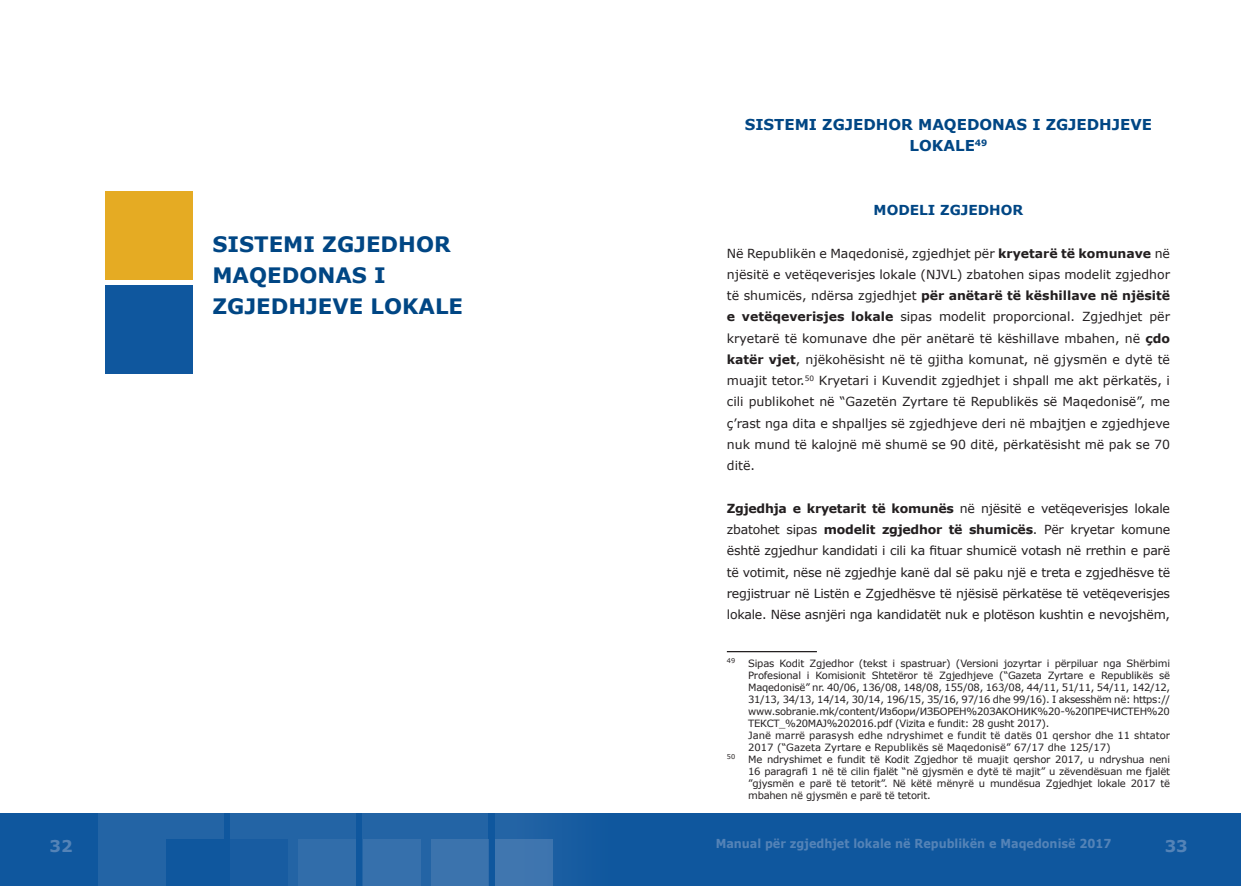
<style>
.page{position:relative;width:1241px;height:886px;background:#fff}
.page>*{position:absolute;margin:0;border:0;box-sizing:border-box;transform-origin:0 0}
.t1{font:700 21.25px "Verdana";color:#004684}
.t2{font:700 16.25px "Verdana";color:#5483b7}
.t3{font:700 15px "Verdana";color:#004684}
.t4{font:700 13.75px "Verdana";color:#004684}
.t5{font:12.5px/21.2px "Verdana";letter-spacing:-.01em;color:#231f20;text-align:justify}
.t6{font:700 12.38px "Verdana";color:#5483b7;scale:.91 1}
.t7{font:10px/12px "Verdana";letter-spacing:-.02em;color:#231f20}
.t8{font:700 8.75px "Verdana";color:#004684}
.t9{font:6.5px "Verdana";color:#231f20}
.s1{font-weight:700}
</style>
<div class="page">
<div style="left:620px;top:813px;width:620px;height:73px;background:#0f579e"></div>
<div style="left:0;top:813px;width:620px;height:73px;background:#0f579e"></div>
<div style="left:98px;top:813px;width:125px;height:73px;background:#2364a5"></div>
<div style="left:230px;top:813px;width:126px;height:73px;background:#2364a5"></div>
<div style="left:363px;top:813px;width:125px;height:73px;background:#2364a5"></div>
<div style="left:495px;top:813px;width:125px;height:73px;background:#175ca1"></div>
<div style="left:230px;top:839px;width:58px;height:47px;background:#185ca1"></div>
<div style="left:166px;top:839px;width:58px;height:47px;background:#0f579e"></div>
<div style="left:298px;top:839px;width:58px;height:47px;background:#316daa"></div>
<div style="left:431px;top:839px;width:57px;height:47px;background:#3b73ad"></div>
<div style="left:495px;top:839px;width:58px;height:47px;background:#3f76af"></div>
<div style="left:363px;top:839px;width:57px;height:47px;background:#3670ac"></div>
<hr style="left:726px;top:651px;width:90px;height:1px;background:#231f20">
<div style="left:105px;top:191px;width:87px;height:89px;background:#e5ab23"></div>
<div style="left:105px;top:285px;width:87px;height:88px;background:#0f579e"></div>
<h1 class="t1" style="left:212px;top:229px;width:15px">SISTE</h1>
<h1 class="t1" style="left:283px;top:229px;width:56px">MI ZGJEDHOR</h1>
<h1 class="t1" style="left:212px;top:260px;width:38px">MAQEDONAS</h1>
<h1 class="t1" style="left:374px;top:260px;width:11px">I</h1>
<h1 class="t1" style="left:212px;top:291px;width:16px">ZGJEDHJE</h1>
<h1 class="t1" style="left:332px;top:291px;width:54px">VE LOKALE</h1>
<p class="t3" style="left:744px;top:114px;width:11px">SISTE</p>
<p class="t3" style="left:794px;top:114px;width:40px">MI ZGJEDHOR</p>
<p class="t3" style="left:917px;top:114px;width:27px">MAQEDONAS</p>
<p class="t3" style="left:1032px;top:114px;width:25px">I ZGJEDHJE</p>
<p class="t3" style="left:1130px;top:114px;width:21px">VE</p>
<p class="t3" style="left:909px;top:135px;width:12px">LOKALE</p>
<p class="t8" style="left:974px;top:137px;width:14px">49</p>
<p class="t4" style="left:873px;top:200px;width:24px">MODELI</p>
<p class="t4" style="left:940px;top:200px;width:12px">ZGJEDHOR</p>
<p class="t5" style="left:726px;top:242px;width:444px">Në Republikën e Maqedonisë, zgjedhjet për <span class="s1">kryetarë të komunave</span> në njësitë e vetëqeverisjes lokale (NJVL) zbatohen sipas modelit zgjedhor të shumicës, ndërsa zgjedhjet <span class="s1">për anëtarë të këshillave në njësitë e vetëqeverisjes lokale</span> sipas modelit proporcional. Zgjedhjet për kryetarë të komunave dhe për anëtarë të këshillave mbahen, në <span class="s1">çdo katër vjet</span>, njëkohësisht në të gjitha komunat, në gjysmën e dytë të muajit tetor.<sup>50</sup> Kryetari i Kuvendit zgjedhjet i shpall me akt përkatës, i cili publikohet në “Gazetën Zyrtare të Republikës së Maqedonisë”, me ç’rast nga dita e shpalljes së zgjedhjeve deri në mbajtjen e zgjedhjeve nuk mund të kalojnë më shumë se 90 ditë, përkatësisht më pak se 70 ditë.</p>
<p class="t5" style="left:726px;top:497px;width:444px"><span class="s1">Zgjedhja e kryetarit të komunës</span> në njësitë e vetëqeverisjes lokale zbatohet sipas <span class="s1">modelit zgjedhor të shumicës</span>. Për kryetar komune është zgjedhur kandidati i cili ka fituar shumicë votash në rrethin e parë të votimit, nëse në zgjedhje kanë dal së paku një e treta e zgjedhësve të regjistruar në Listën e Zgjedhësve të njësisë përkatëse të vetëqeverisjes lokale. Nëse asnjëri nga kandidatët nuk e plotëson kushtin e nevojshëm,</p>
<p class="t9" style="left:726px;top:656px;width:10px">49</p>
<p class="t7" style="left:748px;top:657px;width:423px">Sipas Kodit Zgjedhor (tekst i spastruar) (Versioni jozyrtar i përpiluar nga Shërbimi Profesional i Komisionit Shtetëror të Zgjedhjeve (“Gazeta Zyrtare e Republikës së Maqedonisë” nr. 40/06, 136/08, 148/08, 155/08, 163/08, 44/11, 51/11, 54/11, 142/12, 31/13, 34/13, 14/14, 30/14, 196/15, 35/16, 97/16 dhe 99/16). I aksesshëm në: https:// www.sobranie.mk/content/Избори/ИЗБОРЕН%20ЗАКОНИК%20-%20ПРЕЧИСТЕН%20<br>ТЕКСТ_%20МАЈ%202016.pdf (Vizita e fundit: 28 gusht 2017).<br>Janë marrë parasysh edhe ndryshimet e fundit të datës 01 qershor dhe 11 shtator 2017 (“Gazeta Zyrtare e Republikës së Maqedonisë” 67/17 dhe 125/17)</p>
<p class="t9" style="left:726px;top:752px;width:10px">50</p>
<p class="t7" style="left:748px;top:753px;width:423px;text-align:justify">Me ndryshimet e fundit të Kodit Zgjedhor të muajit qershor 2017, u ndryshua neni 16 paragrafi 1 në të cilin fjalët “në gjysmën e dytë të majit” u zëvendësuan me fjalët ”gjysmën e parë të tetorit”. Në këtë mënyrë u mundësua Zgjedhjet lokale 2017 të mbahen në gjysmën e parë të tetorit.</p>
<h2 class="t2" style="left:50px;top:834px;width:25px">32</h2>
<p class="t6" style="left:715px;top:835px;width:436px">Manual për zgjedhjet lokale në Republikën e Maqedonisë 2017</p>
<h2 class="t2" style="left:1164px;top:834px;width:25px">33</h2>
</div>
